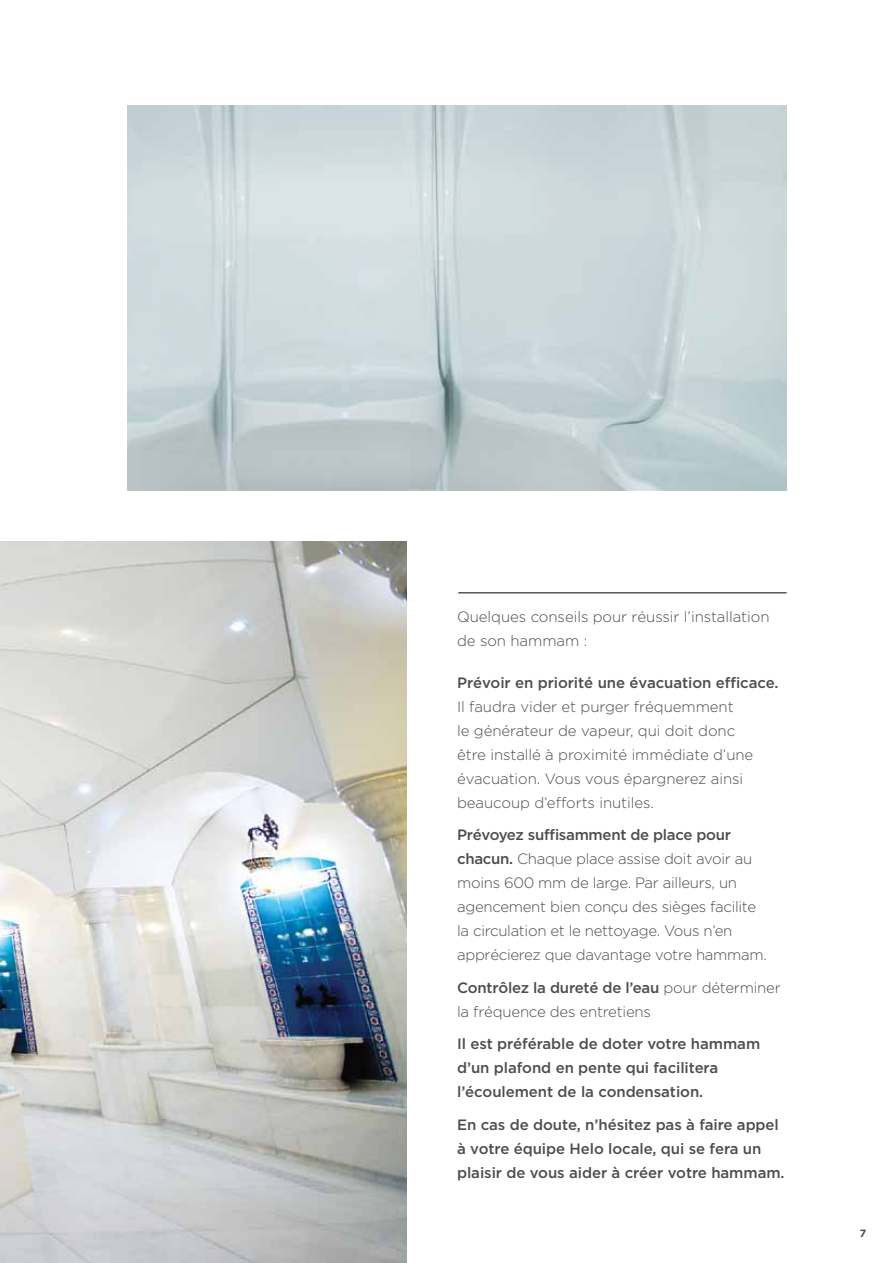
<style>
.page{position:relative;width:893px;height:1263px;background:#fff}
.page>*{position:absolute;margin:0;border:0;box-sizing:border-box;transform-origin:0 0}
.t1{font:300 15px/24px "Gotham";letter-spacing:-.015em;color:#4d4d4f}
.t2{font:500 15px/24px "Gotham";letter-spacing:-.005em;color:#4d4d4f}
.t3{font:700 10.5px "Gotham";color:#4d4d4f}
.s1{font-weight:500}
</style>
<div class="page">
<img style="left:128px;top:106px;width:659px;height:384px">
<img style="left:0;top:541px;width:406px;height:722px">
<hr style="left:459px;top:592px;width:327px;height:1px;background:#000">
<p class="t1" style="left:457px;top:605px;width:314px">Quelques conseils pour réussir l’installation de son hammam :</p>
<p class="t2" style="left:457px;top:670px;width:323px">Prévoir en priorité une évacuation efficace.</p>
<p class="t1" style="left:457px;top:694px;width:298px">Il faudra vider et purger fréquemment<br>le générateur de vapeur, qui doit donc être installé à proximité immédiate d’une évacuation. Vous vous épargnerez ainsi beaucoup d’efforts inutiles.</p>
<p class="t1" style="left:457px;top:822px;width:311px"><span class="s1">Prévoyez suffisamment de place pour chacun.</span> Chaque place assise doit avoir au moins 600 mm de large. Par ailleurs, un agencement bien conçu des sièges facilite la circulation et le nettoyage. Vous n’en apprécierez que davantage votre hammam.</p>
<p class="t1" style="left:457px;top:975px;width:325px"><span class="s1">Contrôlez la dureté de l’eau</span> pour déterminer la fréquence des entretiens</p>
<p class="t2" style="left:457px;top:1031px;width:305px">Il est préférable de doter votre hammam d’un plafond en pente qui facilitera l’écoulement de la condensation.</p>
<p class="t2" style="left:457px;top:1112px;width:329px">En cas de doute, n’hésitez pas à faire appel à votre équipe Helo locale, qui se fera un plaisir de vous aider à créer votre hammam.</p>
<p class="t3" style="left:860px;top:1227px;width:8px">7</p>
</div>
